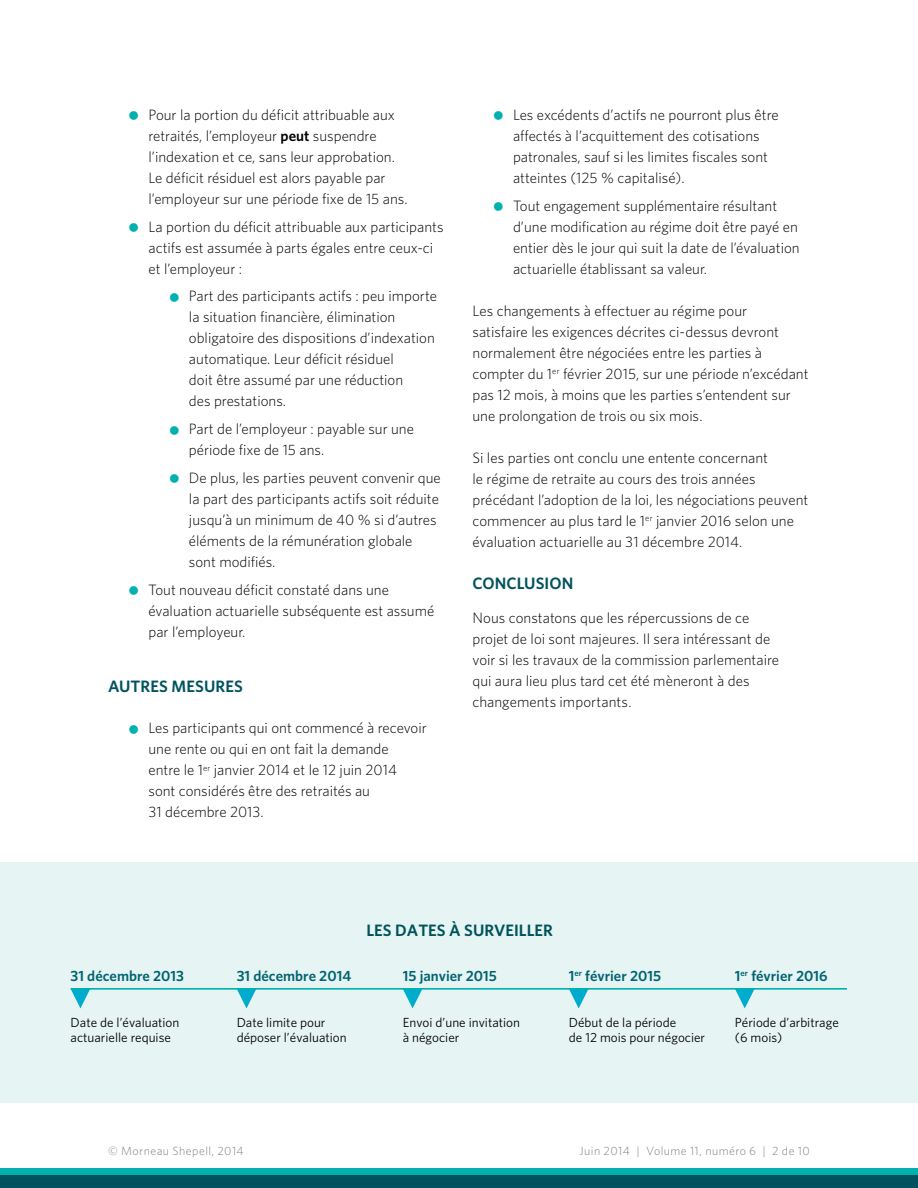
<style>
.page{position:relative;width:918px;height:1188px;background:#fff}
.page>*{position:absolute;margin:0;border:0;box-sizing:border-box;transform-origin:0 0}
.t1{font:600 16.5px "Whitney";letter-spacing:.005em;color:#00535e}
.t2{font:600 16.5px "Whitney";color:#00535b}
.t3{font:300 15px/21px "Whitney";color:#000}
.t4{font:600 14.85px "Whitney";color:#006472}
.t5{font:13.2px/15.9px "Whitney";color:#010101}
.t6{font:300 12px "Whitney";letter-spacing:.04em;color:#807f83}
.s1{font-weight:600}
</style>
<div class="page">
<div style="left:0;top:1174px;width:918px;height:14px;background:#00535e"></div>
<div style="left:0;top:1168px;width:918px;height:6px;background:#00b1b0"></div>
<div style="left:0;top:862px;width:918px;height:240px;background:#e6f4f3"></div>
<svg style="left:71px;top:990px;width:19px;height:18px"></svg>
<svg style="left:237px;top:990px;width:19px;height:18px"></svg>
<svg style="left:403px;top:990px;width:19px;height:18px"></svg>
<svg style="left:569px;top:990px;width:19px;height:18px"></svg>
<svg style="left:735px;top:990px;width:19px;height:18px"></svg>
<hr style="left:71px;top:988px;width:776px;height:2px;background:#00b1af">
<p class="t3" style="left:148px;top:104px;width:261px">Pour la portion du déficit attribuable aux retraités, l’employeur <span class="s1">peut</span> suspendre l’indexation et ce, sans leur approbation.<br>Le déficit résiduel est alors payable par l’employeur sur une période fixe de 15 ans.</p>
<p class="t3" style="left:148px;top:216px;width:297px">La portion du déficit attribuable aux participants actifs est assumée à parts égales entre ceux-ci et l’employeur :</p>
<p class="t3" style="left:189px;top:285px;width:250px">Part des participants actifs : peu importe la situation financière, élimination obligatoire des dispositions d’indexation automatique. Leur déficit résiduel<br>doit être assumé par une réduction<br>des prestations.</p>
<p class="t3" style="left:189px;top:418px;width:226px">Part de l’employeur : payable sur une période fixe de 15 ans.</p>
<p class="t3" style="left:189px;top:467px;width:253px">De plus, les parties peuvent convenir que la part des participants actifs soit réduite jusqu’à un minimum de 40 % si d’autres éléments de la rémunération globale sont modifiés.</p>
<p class="t3" style="left:148px;top:579px;width:287px">Tout nouveau déficit constaté dans une évaluation actuarielle subséquente est assumé par l’employeur.</p>
<p class="t1" style="left:108px;top:676px;width:137px">AUTRES MESURES</p>
<p class="t3" style="left:148px;top:717px;width:280px">Les participants qui ont commencé à recevoir une rente ou qui en ont fait la demande<br>entre le 1<sup>er</sup> janvier 2014 et le 12 juin 2014 sont considérés être des retraités au<br>31 décembre 2013.</p>
<p class="t3" style="left:513px;top:104px;width:267px">Les excédents d’actifs ne pourront plus être affectés à l’acquittement des cotisations patronales, sauf si les limites fiscales sont atteintes (125 % capitalisé).</p>
<p class="t3" style="left:513px;top:195px;width:288px">Tout engagement supplémentaire résultant d’une modification au régime doit être payé en entier dès le jour qui suit la date de l’évaluation actuarielle établissant sa valeur.</p>
<p class="t3" style="left:472px;top:300px;width:338px">Les changements à effectuer au régime pour<br>satisfaire les exigences décrites ci-dessus devront normalement être négociées entre les parties à compter du 1<sup>er</sup> février 2015, sur une période n’excédant pas 12 mois, à moins que les parties s’entendent sur une prolongation de trois ou six mois.</p>
<p class="t3" style="left:472px;top:447px;width:337px">Si les parties ont conclu une entente concernant<br>le régime de retraite au cours des trois années précédant l’adoption de la loi, les négociations peuvent commencer au plus tard le 1<sup>er</sup> janvier 2016 selon une évaluation actuarielle au 31 décembre 2014.</p>
<p class="t1" style="left:472px;top:572px;width:102px">CONCLUSION</p>
<p class="t3" style="left:472px;top:607px;width:308px">Nous constatons que les répercussions de ce projet de loi sont majeures. Il sera intéressant de voir si les travaux de la commission parlementaire qui aura lieu plus tard cet été mèneront à des changements importants.</p>
<p class="t4" style="left:71px;top:966px;width:115px">31 décembre 2013</p>
<p class="t5" style="left:71px;top:1014px;width:110px">Date de l’évaluation actuarielle requise</p>
<p class="t4" style="left:237px;top:966px;width:116px">31 décembre 2014</p>
<p class="t5" style="left:237px;top:1014px;width:111px">Date limite pour déposer l’évaluation</p>
<p class="t2" style="left:366px;top:919px;width:188px">LES DATES À SURVEILLER</p>
<p class="t4" style="left:403px;top:966px;width:96px">15 janvier 2015</p>
<p class="t5" style="left:403px;top:1014px;width:119px">Envoi d’une invitation à négocier</p>
<p class="t4" style="left:569px;top:966px;width:94px">1<sup>er</sup> février 2015</p>
<p class="t5" style="left:569px;top:1014px;width:138px">Début de la période<br>de 12 mois pour négocier</p>
<p class="t4" style="left:735px;top:966px;width:94px">1<sup>er</sup> février 2016</p>
<p class="t5" style="left:735px;top:1014px;width:105px">Période d’arbitrage (6 mois)</p>
<p class="t6" style="left:108px;top:1143px;width:137px">© Morneau Shepell, 2014</p>
<p class="t6" style="left:579px;top:1143px;width:232px">Juin 2014 | Volume 11, numéro 6 | 2 de 10</p>
</div>
